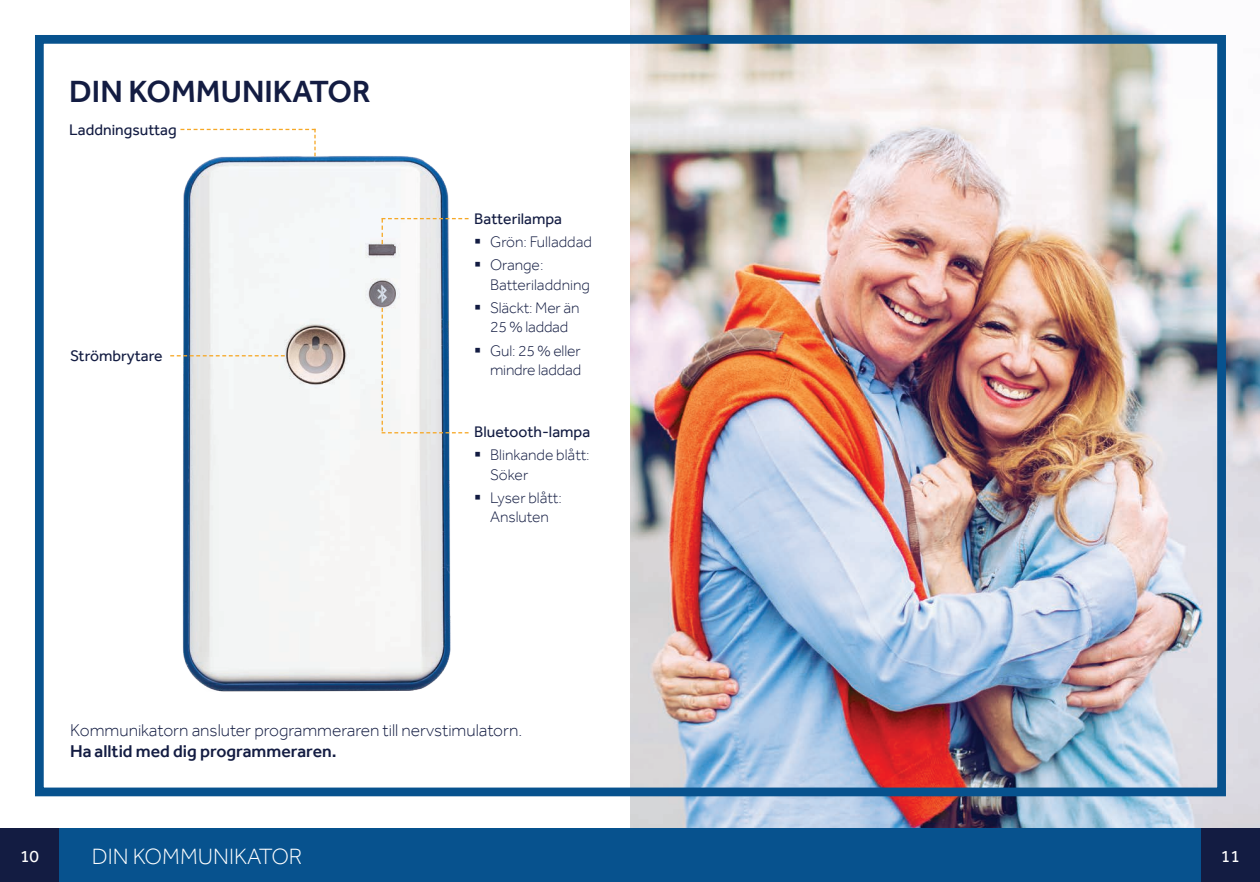
<style>
.page{position:relative;width:1260px;height:882px;background:#fff}
.page>*{position:absolute;margin:0;border:0;box-sizing:border-box;transform-origin:0 0}
.t1{font:500 31.5px "Effra";color:#131c42}
.t2{font:300 22.75px "Effra";color:#fff}
.t3{font:300 17.5px "Effra";color:#131c42}
.t4{font:500 17.5px "Effra";color:#131c42}
.t5{font:17.5px "Effra";color:#fff}
.t6{font:300 15.75px/23.3px "Effra";color:#131c42}
.t7{font:15.75px "Effra";color:#131c42}
</style>
<div class="page">
<img style="left:630px;top:0;width:630px;height:828px">
<div style="left:0;top:828px;width:1260px;height:54px;background:#07528e"></div>
<div style="left:1201px;top:828px;width:59px;height:54px;background:#131c42"></div>
<div style="left:0;top:828px;width:59px;height:54px;background:#131c42"></div>
<img style="left:170px;top:156px;width:295px;height:536px">
<svg style="left:170px;top:355px;width:115px;height:1px"></svg>
<div style="left:35px;top:35px;width:1191px;height:761px;border:9px solid #07528e"></div>
<svg style="left:180px;top:129px;width:136px;height:27px"></svg>
<svg style="left:382px;top:308px;width:87px;height:125px"></svg>
<svg style="left:382px;top:218px;width:87px;height:26px"></svg>
<h1 class="t1" style="left:69px;top:72px;width:303px">DIN KOMMUNIKATOR</h1>
<p class="t7" style="left:69px;top:120px;width:109px">Laddningsuttag</p>
<p class="t7" style="left:70px;top:346px;width:94px">Strömbrytare</p>
<p class="t7" style="left:474px;top:209px;width:89px">Batterilampa</p>
<p class="t6" style="left:490px;top:230px;width:103px">Grön: Fulladdad<br>Orange:</p>
<p class="t6" style="left:490px;top:273px;width:101px">Batteriladdning<br>Släckt: Mer än</p>
<p class="t6" style="left:490px;top:315px;width:92px">25 % laddad<br>Gul: 25 % eller</p>
<p class="t6" style="left:490px;top:358px;width:93px">mindre laddad</p>
<p class="t7" style="left:474px;top:422px;width:117px">Bluetooth-lampa</p>
<p class="t6" style="left:490px;top:445px;width:101px;line-height:19.2px">Blinkande blått:<br>Söker</p>
<p class="t6" style="left:490px;top:488px;width:73px;line-height:19.2px">Lyser blått:<br>Ansluten</p>
<p class="t3" style="left:70px;top:720px;width:454px">Kommunikatorn ansluter programmeraren till nervstimulatorn.</p>
<p class="t4" style="left:70px;top:741px;width:268px">Ha alltid med dig programmeraren.</p>
<p class="t5" style="left:20px;top:846px;width:21px">10</p>
<h2 class="t2" style="left:92px;top:843px;width:212px">DIN KOMMUNIKATOR</h2>
<p class="t5" style="left:1221px;top:846px;width:21px">11</p>
</div>
